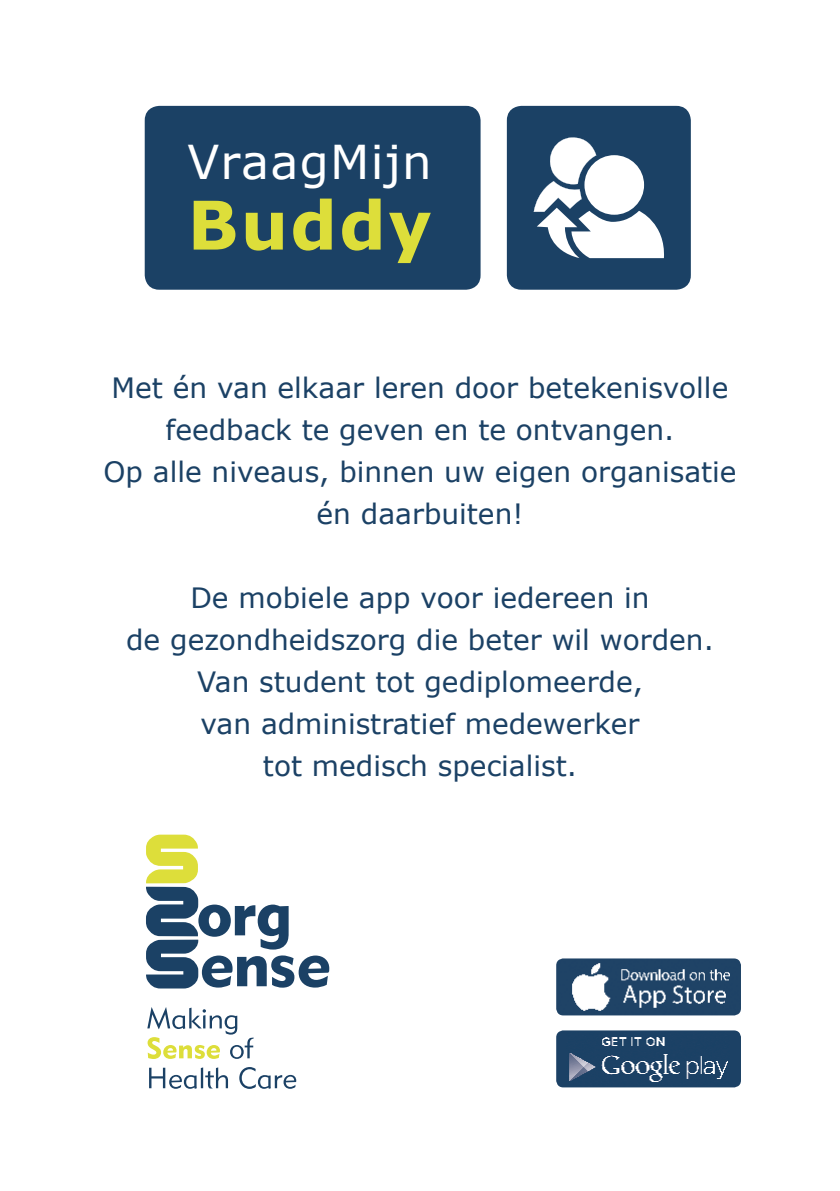
<style>
.page{position:relative;width:840px;height:1191px;background:#fff}
.page>*{position:absolute;margin:0;border:0;box-sizing:border-box;transform-origin:0 0}
.t1{font:700 67px "Verdana";letter-spacing:.03em;color:#ddde3a}
.t2{font:46.6px "Verdana";letter-spacing:.025em;color:#fff}
.t3{font:28px/42px "Verdana";color:#1b4165;text-align:center}
</style>
<div class="page">
<div style="left:506px;top:106px;width:184px;height:184px;background:#1b4165;border-radius:15px"></div>
<svg style="left:533px;top:137px;width:131px;height:121px"></svg>
<div style="left:584px;top:155px;width:59px;height:60px;background:#fff;border-radius:50%"></div>
<div style="left:145px;top:106px;width:335px;height:184px;background:#1b4165;border-radius:15px"></div>
<svg style="left:149px;top:1067px;width:79px;height:21px"></svg>
<svg style="left:239px;top:1067px;width:57px;height:22px"></svg>
<svg style="left:147px;top:1007px;width:106px;height:52px"></svg>
<svg style="left:146px;top:834px;width:183px;height:154px"></svg>
<img style="left:556px;top:958px;width:184px;height:57px">
<img style="left:556px;top:1030px;width:184px;height:57px">
<h2 class="t2" style="left:187px;top:129px;width:246px">VraagMijn</h2>
<h1 class="t1" style="left:187px;top:178px;width:246px">Buddy</h1>
<p class="t3" style="left:103px;top:366px;width:634px">Met én van elkaar leren door betekenisvolle feedback te geven en te ontvangen.<br>Op alle niveaus, binnen uw eigen organisatie én daarbuiten!</p>
<p class="t3" style="left:126px;top:576px;width:589px">De mobiele app voor iedereen in<br>de gezondheidszorg die beter wil worden.<br>Van student tot gediplomeerde,<br>van administratief medewerker<br>tot medisch specialist.</p>
</div>
